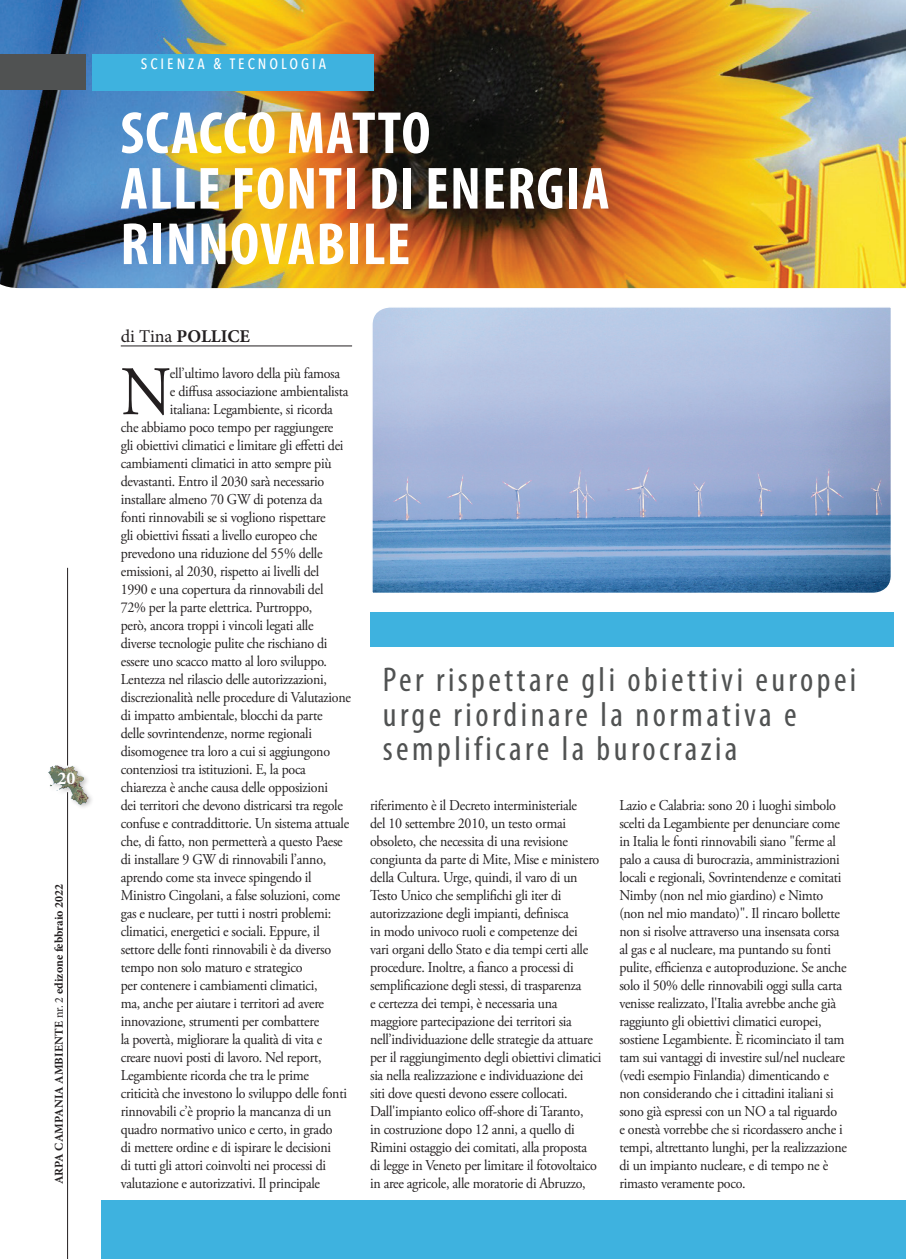
<style>
.page{position:relative;width:906px;height:1259px;background:#fff}
.page>*{position:absolute;margin:0;border:0;box-sizing:border-box;transform-origin:0 0}
.t1{font:69.3px "Adobe Garamond Pro";color:#231f20;scale:.93 1}
.t2{font:700 condensed 60px/55.5px "Myriad Pro";letter-spacing:.02em;color:#fff}
.t3{font:condensed 34.5px/34.5px "Myriad Pro";letter-spacing:.1em;color:#505252}
.t4{font:700 18px "Minion Pro";color:#231f20}
.t5{font:700 18px "Minion Pro";color:#fff}
.t6{font:15px/18px "Adobe Garamond Pro";letter-spacing:-.02em;color:#231f20;scale:.93 1}
.t7{font:500 15px "Avenir Next Condensed";letter-spacing:.2em;color:#fff}
.t8{font:700 12px "Minion Pro";letter-spacing:.01em;color:#231f20}
.s1{font-weight:400}
</style>
<div class="page">
<img style="left:0;top:0;width:906px;height:288px">
<div style="left:0;top:54px;width:85px;height:36px;background:#505252"></div>
<div style="left:92px;top:54px;width:282px;height:36px;background:#3eb2df"></div>
<div style="left:101px;top:1200px;width:805px;height:59px;background:#3eb2df"></div>
<hr style="left:121px;top:346px;width:231px;height:1px;background:#231f20">
<div style="left:47px;top:763px;width:48px;height:47px;background:#231f20;opacity:.27"></div>
<img style="left:47px;top:763px;width:48px;height:43px">
<hr style="left:67px;top:568px;width:1px;height:197px;background:#231f20">
<hr style="left:67px;top:792px;width:1px;height:467px;background:#231f20">
<div style="left:370px;top:612px;width:523px;height:34px;background:#3eb2df"></div>
<svg style="left:372px;top:307px;width:519px;height:286px"></svg>
<p class="t5" style="left:58px;top:765px;width:19px">20</p>
<p class="t8" style="left:51px;top:1184px;width:302px;rotate:-90deg">ARPA CAMPANIA AMBIENTE <span class="s1">nr. 2</span> edizone febbraio 2022</p>
<p class="t7" style="left:141px;top:55px;width:187px">SCIENZA &amp; TECNOLOGIA</p>
<h2 class="t2" style="left:120px;top:104px;width:490px">SCACCO MATTO<br>ALLE FONTI DI ENERGIA<br>RINNOVABILE</h2>
<p class="t4" style="left:121px;top:323px;width:131px"><span class="s1">di Tina</span> POLLICE</p>
<h1 class="t1" style="left:121px;top:350px;width:56px">N</h1>
<p class="t6" style="left:170px;top:365px;width:184px">ell’ultimo lavoro della più famosa</p>
<p class="t6" style="left:170px;top:383px;width:193px">e diffusa associazione ambientalista</p>
<p class="t6" style="left:170px;top:401px;width:177px">italiana: Legambiente, si ricorda</p>
<p class="t6" style="left:121px;top:419px;width:230px">che abbiamo poco tempo per raggiungere</p>
<p class="t6" style="left:121px;top:437px;width:241px">gli obiettivi climatici e limitare gli effetti dei</p>
<p class="t6" style="left:121px;top:455px;width:228px">cambiamenti climatici in atto sempre più</p>
<p class="t6" style="left:121px;top:473px;width:220px">devastanti. Entro il 2030 sarà necessario</p>
<p class="t6" style="left:121px;top:491px;width:218px">installare almeno 70 GW di potenza da</p>
<p class="t6" style="left:121px;top:509px;width:222px">fonti rinnovabili se si vogliono rispettare</p>
<p class="t6" style="left:121px;top:527px;width:213px">gli obiettivi fissati a livello europeo che</p>
<p class="t6" style="left:121px;top:545px;width:218px">prevedono una riduzione del 55% delle</p>
<p class="t6" style="left:121px;top:563px;width:215px">emissioni, al 2030, rispetto ai livelli del</p>
<p class="t6" style="left:121px;top:581px;width:219px">1990 e una copertura da rinnovabili del</p>
<p class="t6" style="left:121px;top:599px;width:207px">72% per la parte elettrica. Purtroppo,</p>
<p class="t6" style="left:121px;top:617px;width:209px">però, ancora troppi i vincoli legati alle</p>
<p class="t6" style="left:121px;top:635px;width:224px">diverse tecnologie pulite che rischiano di</p>
<p class="t6" style="left:121px;top:653px;width:223px">essere uno scacco matto al loro sviluppo.</p>
<p class="t6" style="left:121px;top:671px;width:223px">Lentezza nel rilascio delle autorizzazioni,</p>
<p class="t6" style="left:121px;top:689px;width:249px">discrezionalità nelle procedure di Valutazione</p>
<p class="t6" style="left:121px;top:707px;width:218px">di impatto ambientale, blocchi da parte</p>
<p class="t6" style="left:121px;top:725px;width:207px">delle sovrintendenze, norme regionali</p>
<p class="t6" style="left:121px;top:743px;width:227px">disomogenee tra loro a cui si aggiungono</p>
<p class="t6" style="left:121px;top:761px;width:201px">contenziosi tra istituzioni. E, la poca</p>
<p class="t6" style="left:121px;top:779px;width:224px">chiarezza è anche causa delle opposizioni</p>
<p class="t6" style="left:121px;top:797px;width:240px">dei territori che devono districarsi tra regole</p>
<p class="t6" style="left:121px;top:815px;width:247px">confuse e contraddittorie. Un sistema attuale</p>
<p class="t6" style="left:121px;top:833px;width:240px">che, di fatto, non permetterà a questo Paese</p>
<p class="t6" style="left:121px;top:851px;width:222px">di installare 9 GW di rinnovabili l’anno,</p>
<p class="t6" style="left:121px;top:869px;width:207px">aprendo come sta invece spingendo il</p>
<p class="t6" style="left:121px;top:887px;width:238px">Ministro Cingolani, a false soluzioni, come</p>
<p class="t6" style="left:121px;top:905px;width:228px">gas e nucleare, per tutti i nostri problemi:</p>
<p class="t6" style="left:121px;top:923px;width:216px">climatici, energetici e sociali. Eppure, il</p>
<p class="t6" style="left:121px;top:941px;width:228px">settore delle fonti rinnovabili è da diverso</p>
<p class="t6" style="left:121px;top:959px;width:197px">tempo non solo maturo e strategico</p>
<p class="t6" style="left:121px;top:977px;width:213px">per contenere i cambiamenti climatici,</p>
<p class="t6" style="left:121px;top:995px;width:220px">ma, anche per aiutare i territori ad avere</p>
<p class="t6" style="left:121px;top:1013px;width:215px">innovazione, strumenti per combattere</p>
<p class="t6" style="left:121px;top:1031px;width:218px">la povertà, migliorare la qualità di vita e</p>
<p class="t6" style="left:121px;top:1049px;width:217px">creare nuovi posti di lavoro. Nel report,</p>
<p class="t6" style="left:121px;top:1067px;width:204px">Legambiente ricorda che tra le prime</p>
<p class="t6" style="left:121px;top:1085px;width:245px">criticità che investono lo sviluppo delle fonti</p>
<p class="t6" style="left:121px;top:1103px;width:228px">rinnovabili c’è proprio la mancanza di un</p>
<p class="t6" style="left:121px;top:1121px;width:229px">quadro normativo unico e certo, in grado</p>
<p class="t6" style="left:121px;top:1139px;width:228px">di mettere ordine e di ispirare le decisioni</p>
<p class="t6" style="left:121px;top:1157px;width:222px">di tutti gli attori coinvolti nei processi di</p>
<p class="t6" style="left:121px;top:1175px;width:216px">valutazione e autorizzativi. Il principale</p>
<h3 class="t3" style="left:383px;top:662px;width:475px">Per rispettare gli obiettivi europei urge riordinare la normativa e semplificare la burocrazia</h3>
<p class="t6" style="left:370px;top:797px;width:250px">riferimento è il Decreto interministeriale<br>del 10 settembre 2010, un testo ormai obsoleto, che necessita di una revisione congiunta da parte di Mite, Mise e ministero della Cultura. Urge, quindi, il varo di un Testo Unico che semplifichi gli iter di autorizzazione degli impianti, definisca<br>in modo univoco ruoli e competenze dei<br>vari organi dello Stato e dia tempi certi alle procedure. Inoltre, a fianco a processi di semplificazione degli stessi, di trasparenza<br>e certezza dei tempi, è necessaria una maggiore partecipazione dei territori sia nell’individuazione delle strategie da attuare per il raggiungimento degli obiettivi climatici sia nella realizzazione e individuazione dei siti dove questi devono essere collocati.<br>Dall'impianto eolico off-shore di Taranto,<br>in costruzione dopo 12 anni, a quello di Rimini ostaggio dei comitati, alla proposta di legge in Veneto per limitare il fotovoltaico in aree agricole, alle moratorie di Abruzzo,</p>
<p class="t6" style="left:619px;top:797px;width:246px">Lazio e Calabria: sono 20 i luoghi simbolo scelti da Legambiente per denunciare come in Italia le fonti rinnovabili siano "ferme al palo a causa di burocrazia, amministrazioni locali e regionali, Sovrintendenze e comitati Nimby (non nel mio giardino) e Nimto (non nel mio mandato)". Il rincaro bollette non si risolve attraverso una insensata corsa al gas e al nucleare, ma puntando su fonti pulite, efficienza e autoproduzione. Se anche solo il 50% delle rinnovabili oggi sulla carta venisse realizzato, l'Italia avrebbe anche già raggiunto gli obiettivi climatici europei, sostiene Legambiente. È ricominciato il tam tam sui vantaggi di investire sul/nel nucleare (vedi esempio Finlandia) dimenticando e non considerando che i cittadini italiani si sono già espressi con un NO a tal riguardo<br>e onestà vorrebbe che si ricordassero anche i tempi, altrettanto lunghi, per la realizzazione di un impianto nucleare, e di tempo ne è rimasto veramente poco.</p>
</div>
